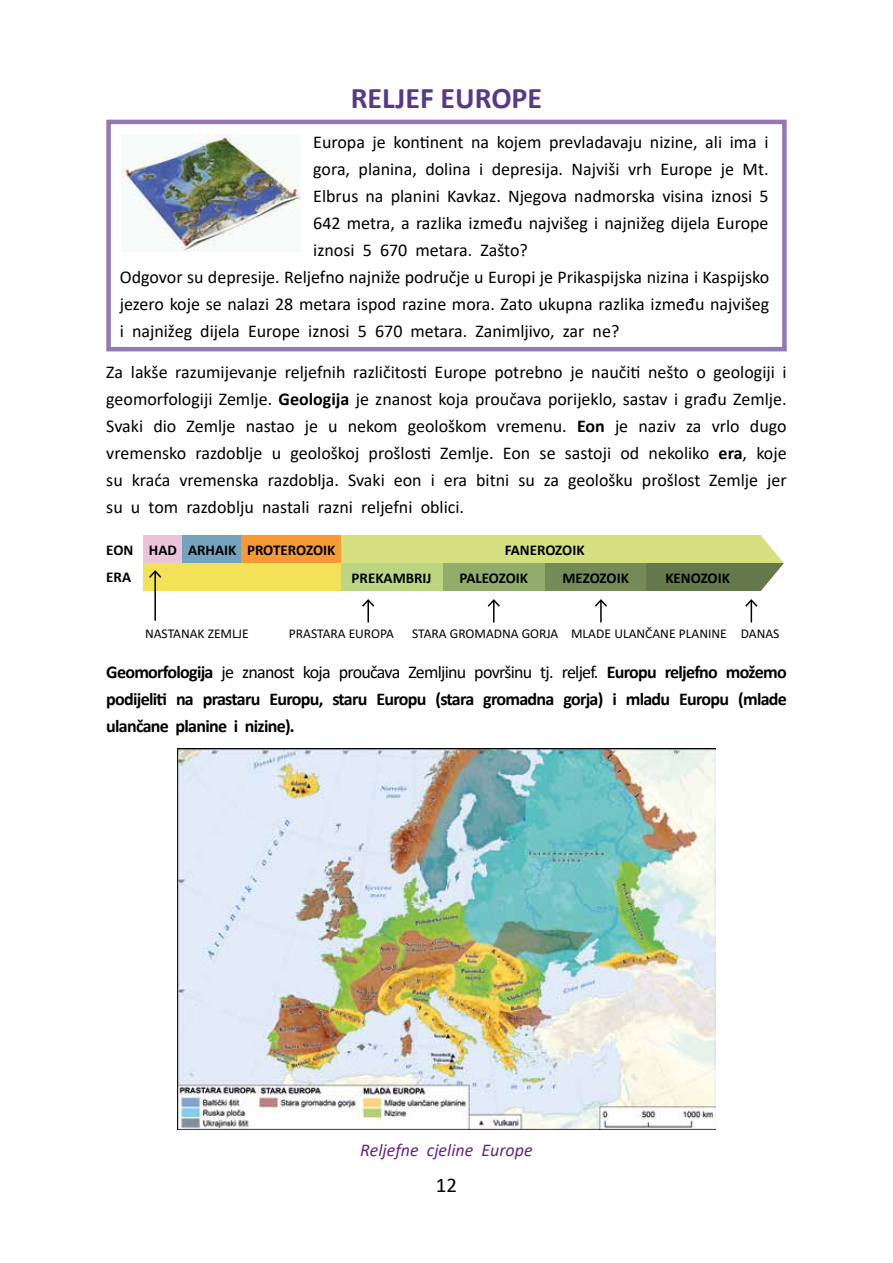
<style>
.page{position:relative;width:893px;height:1263px;background:#fff}
.page>*{position:absolute;margin:0;border:0;box-sizing:border-box;transform-origin:0 0}
.t1{font:700 30px "Calibri";color:#583987}
.t2{font:21px "Calibri";color:#000}
.t3{font:18px/27px "Calibri";color:#000;text-align:justify}
.t4{font:700 18px/27px "Calibri";letter-spacing:-.04em;color:#000;text-align:justify}
.t5{font:italic 18px "Calibri";color:#662383}
.t6{font:700 15px "Calibri";color:#000}
.t7{font:13.5px "Calibri";color:#000}
.s1{font-weight:700}
.s2{font-weight:400}
</style>
<div class="page">
<svg style="left:106px;top:119px;width:681px;height:233px"></svg>
<div style="left:143px;top:536px;width:605px;height:55px;background:#f3e157"></div>
<div style="left:143px;top:536px;width:40px;height:27px;background:#ebc4da"></div>
<div style="left:182px;top:536px;width:60px;height:27px;background:#74a3bd"></div>
<div style="left:241px;top:536px;width:100px;height:27px;background:#f59a35"></div>
<div style="left:341px;top:536px;width:443px;height:27px;background:#d5e081"></div>
<div style="left:341px;top:563px;width:102px;height:28px;background:#bbd582"></div>
<div style="left:443px;top:563px;width:102px;height:28px;background:#92ac6b"></div>
<div style="left:545px;top:563px;width:102px;height:28px;background:#758b57"></div>
<div style="left:646px;top:563px;width:138px;height:28px;background:#64784b"></div>
<hr style="left:154px;top:571px;width:2px;height:50px;background:#000">
<svg style="left:149px;top:570px;width:13px;height:9px"></svg>
<hr style="left:367px;top:600px;width:2px;height:22px;background:#000">
<svg style="left:362px;top:599px;width:13px;height:9px"></svg>
<hr style="left:493px;top:600px;width:2px;height:22px;background:#000">
<svg style="left:487px;top:599px;width:13px;height:9px"></svg>
<hr style="left:600px;top:600px;width:2px;height:22px;background:#000">
<svg style="left:595px;top:599px;width:12px;height:9px"></svg>
<svg style="left:744px;top:535px;width:40px;height:87px"></svg>
<img style="left:177px;top:748px;width:539px;height:381px">
<h1 class="t1" style="left:351px;top:76px;width:193px">RELJEF EUROPE</h1>
<p class="t3" style="left:313px;top:128px;width:457px">Europa je kontinent na kojem prevladavaju nizine, ali ima i</p>
<p class="t3" style="left:313px;top:155px;width:457px">gora, planina, dolina i depresija. Najviši vrh Europe je Mt.</p>
<p class="t3" style="left:313px;top:182px;width:457px">Elbrus na planini Kavkaz. Njegova nadmorska visina iznosi 5</p>
<p class="t3" style="left:313px;top:209px;width:457px">642 metra, a razlika između najvišeg i najnižeg dijela Europe</p>
<p class="t3" style="left:313px;top:236px;width:216px">iznosi 5 670 metara. Zašto?</p>
<p class="t3" style="left:120px;top:263px;width:651px">Odgovor su depresije. Reljefno najniže područje u Europi je Prikaspijska nizina i Kaspijsko</p>
<p class="t3" style="left:120px;top:290px;width:651px">jezero koje se nalazi 28 metara ispod razine mora. Zato ukupna razlika između najvišeg</p>
<p class="t3" style="left:120px;top:317px;width:501px">i najnižeg dijela Europe iznosi 5 670 metara. Zanimljivo, zar ne?</p>
<p class="t3" style="left:106px;top:358px;width:682px">Za lakše razumijevanje reljefnih različitosti Europe potrebno je naučiti nešto o geologiji i geomorfologiji Zemlje. <span class="s1">Geologija</span> je znanost koja proučava porijeklo, sastav i građu Zemlje.<br>Svaki dio Zemlje nastao je u nekom geološkom vremenu. <span class="s1">Eon</span> je naziv za vrlo dugo vremensko razdoblje u geološkoj prošlosti Zemlje. Eon se sastoji od nekoliko <span class="s1">era</span>, koje su kraća vremenska razdoblja. Svaki eon i era bitni su za geološku prošlost Zemlje jer su u tom razdoblju nastali razni reljefni oblici.</p>
<p class="t6" style="left:106px;top:539px;width:231px">EON HAD ARHAIK PROTEROZOIK</p>
<p class="t6" style="left:505px;top:539px;width:81px">FANEROZOIK</p>
<p class="t6" style="left:106px;top:567px;width:26px">ERA</p>
<p class="t6" style="left:352px;top:567px;width:81px">PREKAMBRIJ</p>
<p class="t6" style="left:459px;top:567px;width:70px">PALEOZOIK</p>
<p class="t6" style="left:562px;top:567px;width:68px">MEZOZOIK</p>
<p class="t6" style="left:665px;top:567px;width:66px">KENOZOIK</p>
<p class="t7" style="left:145px;top:624px;width:105px">NASTANAK ZEMLJE</p>
<p class="t7" style="left:289px;top:624px;width:106px">PRASTARA EUROPA</p>
<p class="t7" style="left:412px;top:624px;width:369px">STARA GROMADNA GORJA MLADE ULANČANE PLANINE DANAS</p>
<p class="t4" style="left:106px;top:658px;width:682px">Geomorfologija <span class="s2">je znanost koja proučava Zemljinu površinu tj. reljef.</span> Europu reljefno možemo podijeliti na prastaru Europu, staru Europu (stara gromadna gorja) i mladu Europu (mlade ulančane planine i nizine).</p>
<p class="t5" style="left:360px;top:1137px;width:174px">Reljefne cjeline Europe</p>
<p class="t2" style="left:436px;top:1170px;width:23px">12</p>
</div>
